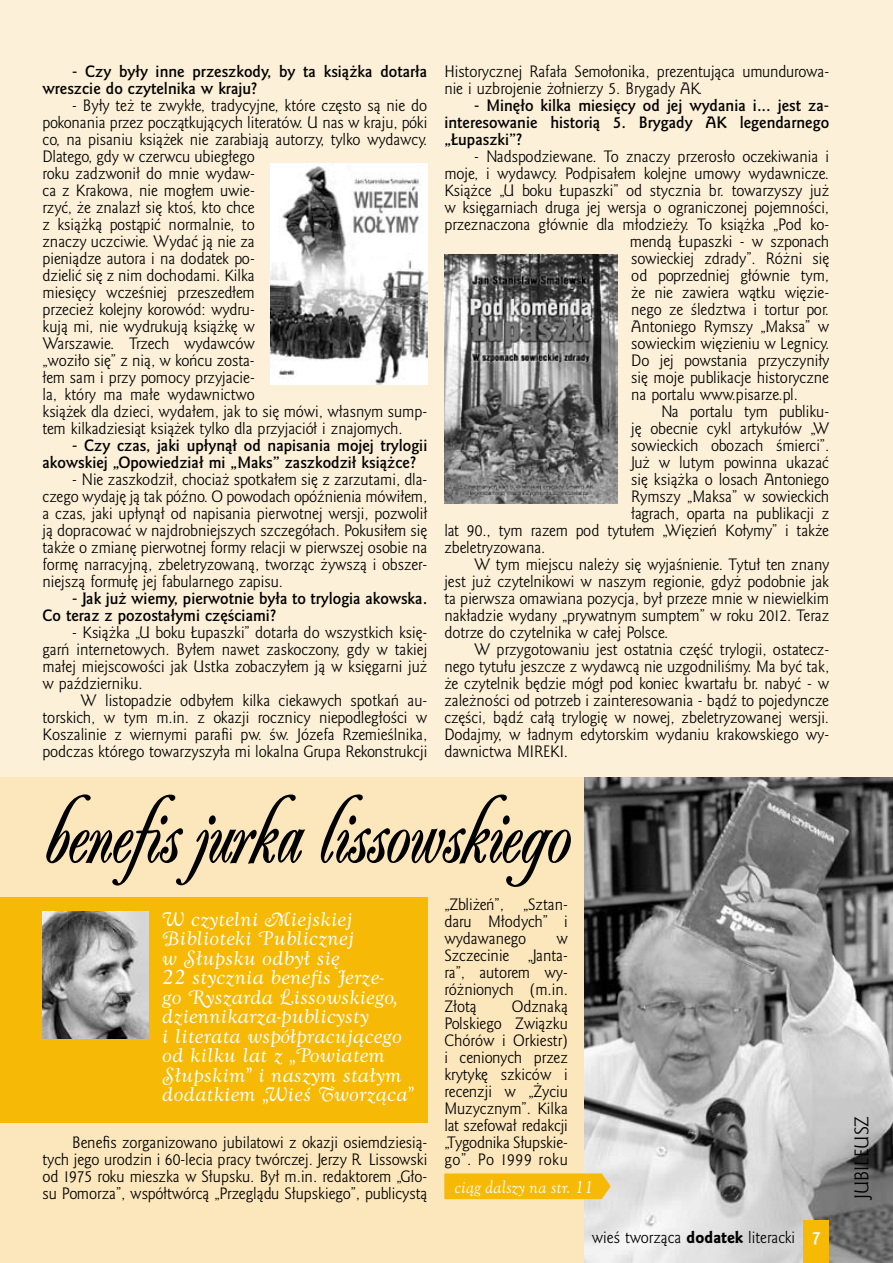
<style>
.page{position:relative;width:893px;height:1263px;background:#fcf0d8}
.page>*{position:absolute;margin:0;border:0;box-sizing:border-box;transform-origin:0 0}
.t1{font:700 93.6px "Ailanthus EFN";letter-spacing:-.01em;color:#000;scale:.77 1}
.t2{font:18px/19.5px "Goldy Swash EFN";letter-spacing:.01em;color:#fff}
.t3{font:18px "Goldy EFN";color:#000}
.t4{font:15px/17px "Goldy EFN";color:#000;text-align:justify}
.t5{font:700 15px/17px "Goldy EFN";color:#000}
.t6{font:italic 15px "Goldy Olds EFN";letter-spacing:.02em;color:#fff}
.s1{font-family:"Goldy EFN Heavy"}
.s2{font-weight:700;font-size:16.5px;color:#fff}
</style>
<div class="page">
<div style="left:0;top:777px;width:893px;height:486px;background:#fce7bc"></div>
<div style="left:0;top:897px;width:427px;height:226px;background:#f6b905"></div>
<img style="left:43px;top:911px;width:106px;height:128px">
<img style="left:271px;top:163px;width:156px;height:221px">
<img style="left:444px;top:254px;width:173px;height:250px">
<img style="left:584px;top:777px;width:309px;height:486px">
<svg style="left:444px;top:1173px;width:167px;height:26px;background:#f5bb0f"></svg>
<div style="left:804px;top:1220px;width:25px;height:43px;background:#f6b905"></div>
<p class="t5" style="left:43px;top:62px;width:386px;text-indent:30px">- Czy były inne przeszkody, by ta książka dotarła wreszcie do czytelnika w kraju?</p>
<p class="t4" style="left:43px;top:97px;width:386px;text-align:left;text-indent:30px">- Były też te zwykłe, tradycyjne, które często są nie do pokonania przez początkujących literatów. U nas w kraju, póki co, na pisaniu książek nie zarabiają autorzy, tylko wydawcy.<br>Dlatego, gdy w czerwcu ubiegłego<br>roku zadzwonił do mnie wydaw-<br>ca z Krakowa, nie mogłem uwie-<br>rzyć, że znalazł się ktoś, kto chce<br>z książką postąpić normalnie, to<br>znaczy uczciwie. Wydać ją nie za<br>pieniądze autora i na dodatek po-<br>dzielić się z nim dochodami. Kilka<br>miesięcy wcześniej przeszedłem<br>przecież kolejny korowód: wydru-<br>kują mi, nie wydrukują książkę w<br>Warszawie. Trzech wydawców<br>„woziło się” z nią, w końcu zosta-<br>łem sam i przy pomocy przyjacie-<br>la, który ma małe wydawnictwo<br>książek dla dzieci, wydałem, jak to się mówi, własnym sump&shy;tem kilkadziesiąt książek tylko dla przyjaciół i znajomych.</p>
<p class="t5" style="left:43px;top:437px;width:386px;text-indent:30px">- Czy czas, jaki upłynął od napisania mojej trylogii akowskiej „Opowiedział mi „Maks” zaszkodził książce?</p>
<p class="t4" style="left:43px;top:471px;width:386px;text-indent:30px">- N ie zaszkodził, chociaż spotkałem się z zarzutami, dla&shy;czego wydaję ją tak późno. O powodach opóźnienia mówiłem, a czas, jaki upłynął od napisania pierwotnej wersji, pozwolił ją dopracować w najdrobniejszych szczegółach. Pokusiłem się także o zmianę pierwotnej formy relacji w pierwszej osobie na formę narracyjną, zbeletryzowaną, tworząc żywszą i obszer&shy;niejszą formułę jej fabularnego zapisu.</p>
<p class="t5" style="left:43px;top:590px;width:386px;text-indent:30px">- Jak już wiemy, pierwotnie była to trylogia akowska.<br>Co teraz z pozostałymi częściami?</p>
<p class="t4" style="left:43px;top:624px;width:386px;text-indent:30px">- Książka „U boku Łupaszki” dotarła do wszystkich księ&shy;garń internetowych. Byłem nawet zaskoczony, gdy w takiej małej miejscowości jak Ustka zobaczyłem ją w księgarni już w październiku.</p>
<p class="t4" style="left:43px;top:692px;width:386px;text-indent:38px">W listopadzie odbyłem kilka ciekawych spotkań au&shy;torskich, w tym m.in. z okazji rocznicy niepodległości w Koszalinie z wiernymi parafii pw. św. Józefa Rzemieślnika, podczas którego towarzyszyła mi lokalna Grupa Rekonstrukcji</p>
<p class="t4" style="left:444px;top:63px;width:386px">Historycznej Rafała Semołonika, prezentująca umundurowa&shy;nie i uzbrojenie żołnierzy 5. Brygady AK.</p>
<p class="t5" style="left:444px;top:97px;width:386px;text-align:justify;text-indent:30px">- Minęło kilka miesięcy od jej wydania i... jest za&shy;interesowanie historią 5. Brygady AK legendarnego „Łupaszki”?</p>
<p class="t4" style="left:474px;top:148px;width:357px">- Nadspodziewane. To znaczy przerosło oczekiwania i</p>
<p class="t4" style="left:444px;top:165px;width:386px">moje, i wydawcy. Podpisałem kolejne umowy wydawnicze.</p>
<p class="t4" style="left:444px;top:182px;width:386px">Książce „U boku Łupaszki” od stycznia br. towarzyszy już</p>
<p class="t4" style="left:444px;top:199px;width:386px">w księgarniach druga jej wersja o ograniczonej pojemności,</p>
<p class="t4" style="left:444px;top:216px;width:386px">przeznaczona głównie dla młodzieży. To książka „Pod ko-</p>
<p class="t4" style="left:630px;top:233px;width:201px">mendą Łupaszki - w szponach</p>
<p class="t4" style="left:631px;top:250px;width:199px">sowieckiej zdrady”. Różni się</p>
<p class="t4" style="left:631px;top:267px;width:199px">od poprzedniej głównie tym,</p>
<p class="t4" style="left:631px;top:284px;width:199px">że nie zawiera wątku więzie-</p>
<p class="t4" style="left:631px;top:301px;width:199px">nego ze śledztwa i tortur por.</p>
<p class="t4" style="left:631px;top:318px;width:199px">Antoniego Rymszy „Maksa” w</p>
<p class="t4" style="left:631px;top:335px;width:199px">sowieckim więzieniu w Legnicy.</p>
<p class="t4" style="left:631px;top:352px;width:199px">Do jej powstania przyczyniły</p>
<p class="t4" style="left:631px;top:369px;width:199px">się moje publikacje historyczne</p>
<p class="t4" style="left:631px;top:386px;width:168px">na portalu www.pisarze.pl.</p>
<p class="t4" style="left:661px;top:403px;width:170px">Na portalu tym publiku-</p>
<p class="t4" style="left:631px;top:420px;width:199px">ję obecnie cykl artykułów „W</p>
<p class="t4" style="left:631px;top:437px;width:199px">sowieckich obozach śmierci”.</p>
<p class="t4" style="left:631px;top:454px;width:199px">Już w lutym powinna ukazać</p>
<p class="t4" style="left:631px;top:471px;width:199px">się książka o losach Antoniego</p>
<p class="t4" style="left:631px;top:488px;width:199px">Rymszy „Maksa” w sowieckich</p>
<p class="t4" style="left:631px;top:505px;width:199px">łagrach, oparta na publikacji z</p>
<p class="t4" style="left:444px;top:522px;width:386px">lat 90., tym razem pod tytułem „Więzień Kołymy” i także</p>
<p class="t4" style="left:444px;top:539px;width:103px">zbeletryzowana.</p>
<p class="t4" style="left:474px;top:556px;width:357px">W tym miejscu należy się wyjaśnienie. Tytuł ten znany</p>
<p class="t4" style="left:444px;top:573px;width:386px">jest już czytelnikowi w naszym regionie, gdyż podobnie jak</p>
<p class="t4" style="left:444px;top:590px;width:386px">ta pierwsza omawiana pozycja, był przeze mnie w niewielkim</p>
<p class="t4" style="left:444px;top:608px;width:386px">nakładzie wydany „prywatnym sumptem” w roku 2012. Teraz</p>
<p class="t4" style="left:444px;top:625px;width:226px">dotrze do czytelnika w całej Polsce.</p>
<p class="t4" style="left:474px;top:642px;width:357px">W przygotowaniu jest ostatnia część trylogii, ostatecz-</p>
<p class="t4" style="left:444px;top:659px;width:386px">nego tytułu jeszcze z wydawcą nie uzgodniliśmy. Ma być tak,</p>
<p class="t4" style="left:444px;top:676px;width:386px">że czytelnik będzie mógł pod koniec kwartału br. nabyć - w</p>
<p class="t4" style="left:444px;top:693px;width:386px">zależności od potrzeb i zainteresowania - bądź to pojedyncze</p>
<p class="t4" style="left:444px;top:710px;width:386px">części, bądź całą trylogię w nowej, zbeletryzowanej wersji.</p>
<p class="t4" style="left:444px;top:727px;width:386px">Dodajmy, w ładnym edytorskim wydaniu krakowskiego wy-</p>
<p class="t4" style="left:444px;top:744px;width:125px">dawnictwa MI REKI .</p>
<h1 class="t1" style="left:43px;top:779px;width:684px">benefis jurka lissowskiego</h1>
<p class="t2" style="left:162px;top:909px;width:253px">W czytelni Miejskiej<br>Biblioteki Publicznej<br>w Słupsku odbył się<br>22 stycznia benefis Jerze-<br>go Ryszarda Lissowskiego, dziennikarza-publicysty<br>i literata współpracującego od kilku lat z „Powiatem<br>Słupskim” i naszym stałym dodatkiem „Wieś Tworząca”</p>
<p class="t4" style="left:43px;top:1135px;width:386px;text-indent:30px">Benefis zorganizowano jubilatowi z okazji osiemdziesią&shy;tych jego urodzin i 60-lecia pracy twórczej. Jerzy R. Lissowski od 1975 roku mieszka w Słupsku. Był m.in. redaktorem „Gło&shy;su Pomorza”, współtwórcą „Przeglądu Słupskiego”, publicystą</p>
<p class="t4" style="left:444px;top:896px;width:61px">„Zbliżeń”,</p>
<p class="t4" style="left:444px;top:896px;width:125px;text-indent:79px">„Sztan&shy;daru Młodych” i wydawanego</p>
<p class="t4" style="left:444px;top:930px;width:125px;text-indent:112px">w Szczecinie „Janta&shy;ra”, autorem wy&shy;różnionych (m.in.<br>Złotą</p>
<p class="t4" style="left:444px;top:999px;width:125px;text-indent:67px">Odznaką Polskiego Związku Chórów i Orkiestr) i cenionych przez krytykę szkiców i recenzji w „Życiu Muzycznym”. Kilka lat szefował redakcji „Tygodnika Słupskie&shy;go”. Po 1999 roku</p>
<p class="t6" style="left:455px;top:1176px;width:140px">ciąg dalszy na str. 11</p>
<p class="t4" style="left:592px;top:1230px;width:231px">wieś tworząca <span class="s1">dodatek</span> literacki <span class="s2">7</span></p>
<p class="t3" style="left:851px;top:1199px;width:85px;rotate:-90deg">jubileusz</p>
</div>
